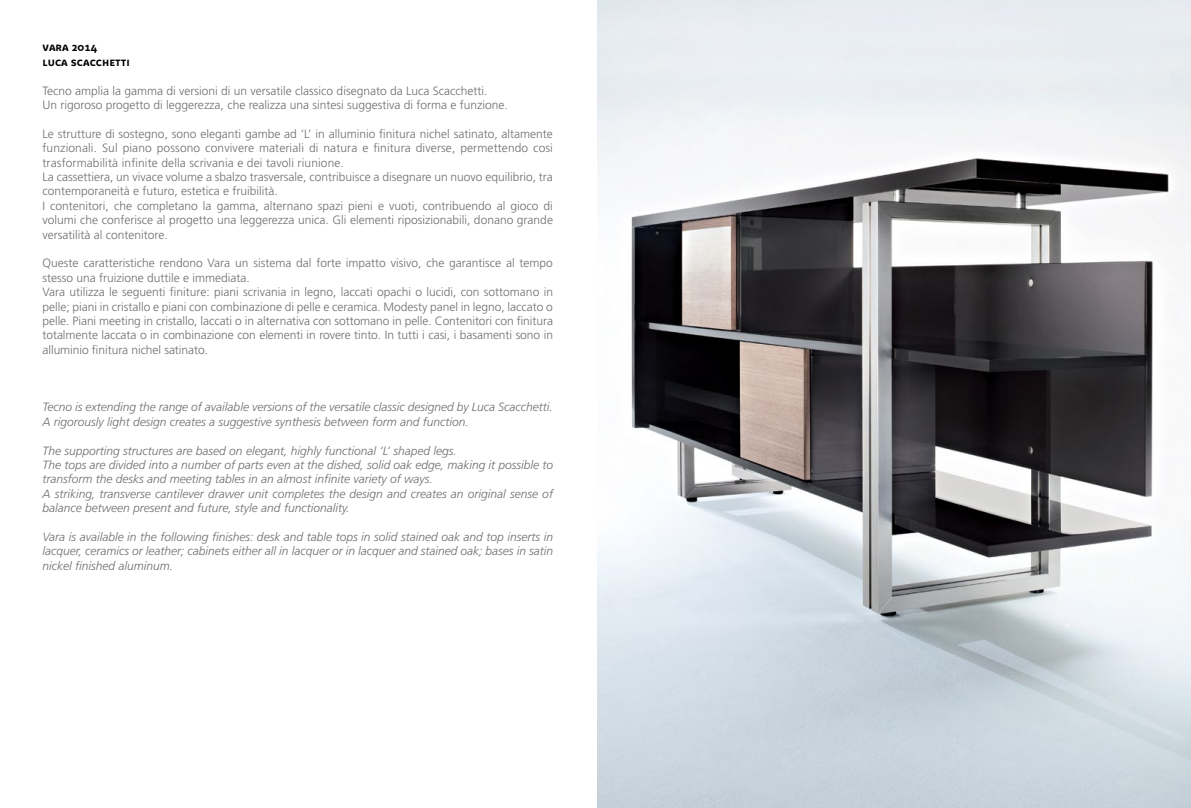
<style>
.page{position:relative;width:1191px;height:808px;background:#fff}
.page>*{position:absolute;margin:0;border:0;box-sizing:border-box;transform-origin:0 0}
.t1{font:300 12px/14.4px "Frutiger LT";color:#6d6e71}
.t2{font:italic 300 12px/14.4px "Frutiger LT";color:#6d6e71}
.t3{font:700 12px/14.4px "Tecno Tipo SC70";color:#000}
</style>
<div class="page">
<img style="left:597px;top:0;width:594px;height:808px">
<p class="t3" style="left:43px;top:40px;width:89px">vara 2014<br>Luca Scacchetti</p>
<p class="t1" style="left:43px;top:83px;width:467px">Tecno amplia la gamma di versioni di un versatile classico disegnato da Luca Scacchetti.<br>Un rigoroso progetto di leggerezza, che realizza una sintesi suggestiva di forma e funzione.</p>
<p class="t1" style="left:43px;top:127px;width:512px">Le strutture di sostegno, sono eleganti gambe ad ‘L’ in alluminio finitura nichel satinato, altamente funzionali. Sul piano possono convivere materiali di natura e finitura diverse, permettendo cosi trasformabilità infinite della scrivania e dei tavoli riunione.<br>La cassettiera, un vivace volume a sbalzo trasversale, contribuisce a disegnare un nuovo equilibrio, tra contemporaneità e futuro, estetica e fruibilità.<br>I contenitori, che completano la gamma, alternano spazi pieni e vuoti, contribuendo al gioco di volumi che conferisce al progetto una leggerezza unica. Gli elementi riposizionabili, donano grande versatilità al contenitore.</p>
<p class="t1" style="left:43px;top:256px;width:512px">Queste caratteristiche rendono Vara un sistema dal forte impatto visivo, che garantisce al tempo stesso una fruizione duttile e immediata.<br>Vara utilizza le seguenti finiture: piani scrivania in legno, laccati opachi o lucidi, con sottomano in pelle; piani in cristallo e piani con combinazione di pelle e ceramica. Modesty panel in legno, laccato o pelle. Piani meeting in cristallo, laccati o in alternativa con sottomano in pelle. Contenitori con finitura totalmente laccata o in combinazione con elementi in rovere tinto. In tutti i casi, i basamenti sono in alluminio finitura nichel satinato.</p>
<p class="t2" style="left:43px;top:400px;width:512px">Tecno is extending the range of available versions of the versatile classic designed by Luca Scacchetti.<br>A rigorously light design creates a suggestive synthesis between form and function.</p>
<p class="t2" style="left:43px;top:443px;width:512px">The supporting structures are based on elegant, highly functional ‘L’ shaped legs.<br>The tops are divided into a number of parts even at the dished, solid oak edge, making it possible to transform the desks and meeting tables in an almost infinite variety of ways.<br>A striking, transverse cantilever drawer unit completes the design and creates an original sense of balance between present and future, style and functionality.</p>
<p class="t2" style="left:43px;top:530px;width:512px;text-align:justify">Vara is available in the following finishes: desk and table tops in solid stained oak and top inserts in lacquer, ceramics or leather; cabinets either all in lacquer or in lacquer and stained oak; bases in satin nickel finished aluminum.</p>
</div>
